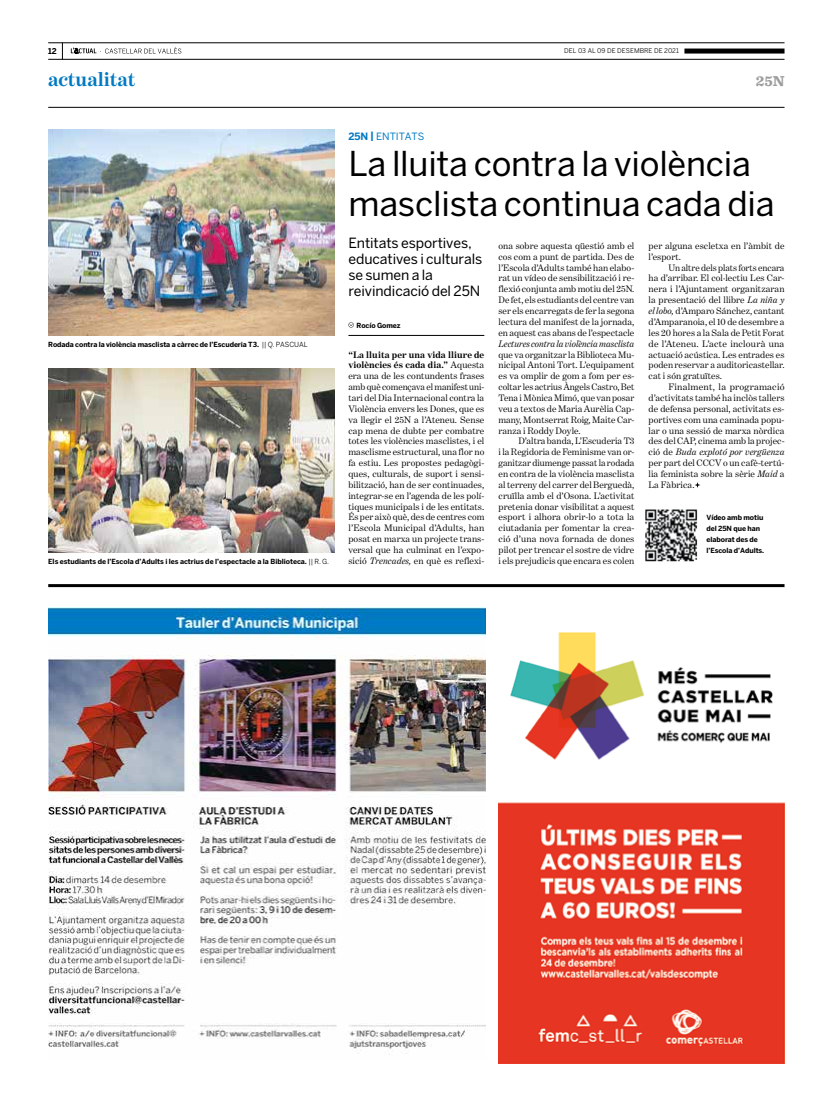
<style>
.page{position:relative;width:820px;height:1106px;background:#fff}
.page>*{position:absolute;margin:0;border:0;box-sizing:border-box;transform-origin:0 0}
.t1{font:34px/40px "Benton Sans";letter-spacing:-.005em;color:#000}
.t2{font:700 20px "Benton Modern One";letter-spacing:-.005em;color:#007ac2}
.t3{font:700 15px "Sentinel";color:#9d9d9c}
.t4{font:14px/16px "Benton Sans";letter-spacing:-.005em;color:#000}
.t5{font:10px "Benton Sans";letter-spacing:-.005em;color:#007ac2}
.t6{font:9.5px/10.9px "Benton Modern One";letter-spacing:.01em;color:#000;text-align:justify}
.t7{font:italic 9.5px "Benton Modern One";color:#000}
.t8{font:700 8px "Benton Sans";color:#000}
.t9{font:700 7px/10.9px "Benton Sans";letter-spacing:-.01em;color:#000}
.t10{font:6.5px "Benton Sans";letter-spacing:.005em;color:#000}
.s1{font-weight:700}
.s2{font-style:italic}
.s3{font-weight:400}
</style>
<div class="page">
<svg style="left:62px;top:44px;width:1px;height:15px"></svg>
<hr style="left:48px;top:107px;width:736px;height:1px;background:#000">
<hr style="left:48px;top:43px;width:736px;height:1px;background:#000">
<hr style="left:48px;top:59px;width:736px;height:1px;background:#000">
<div style="left:684px;top:49px;width:100px;height:5px;background:#000"></div>
<svg style="left:71px;top:47px;width:110px;height:7px"></svg>
<hr style="left:48px;top:584px;width:736px;height:3px;background:#000">
<img style="left:48px;top:129px;width:286px;height:206px">
<img style="left:48px;top:368px;width:286px;height:185px">
<img style="left:645px;top:509px;width:53px;height:53px">
<svg style="left:348px;top:322px;width:5px;height:5px"></svg>
<hr style="left:348px;top:335px;width:136px;height:1px;background:#000">
<svg style="left:695px;top:482px;width:5px;height:6px"></svg>
<img style="left:48px;top:607px;width:437px;height:448px">
<img style="left:498px;top:632px;width:286px;height:431px">
<p class="t8" style="left:48px;top:46px;width:10px">12</p>
<p class="t10" style="left:564px;top:47px;width:116px">DEL 03 AL 09 DE DESEMBRE DE 2021</p>
<h2 class="t2" style="left:48px;top:68px;width:89px">actualitat</h2>
<h3 class="t3" style="left:755px;top:69px;width:30px">25N</h3>
<p class="t5" style="left:348px;top:131px;width:77px"><span class="s1">25N |</span> ENTITATS</p>
<h1 class="t1" style="left:348px;top:143px;width:427px">La lluita contra la violència masclista continua cada dia</h1>
<h3 class="t4" style="left:348px;top:235px;width:135px">Entitats esportives, educatives i culturals se sumen a la reivindicació del 25N</h3>
<p class="t6" style="left:648px;top:240px;width:137px">per alguna escletxa en l’àmbit de l’esport.</p>
<p class="t6" style="left:648px;top:262px;width:137px;text-indent:20px">Un altre dels plats forts encara ha d’arribar. El col·lectiu Les Car&shy;nera i l’Ajuntament organitzaran la presentació del llibre <span class="s2">La niña y el lobo,</span> d’Amparo Sánchez, cantant d’Amparanoia, el 10 de desembre a les 20 hores a la Sala de Petit Forat de l’Ateneu. L’acte inclourà una actuació acústica. Les entrades es poden reservar a auditoricastellar. cat i són gratuïtes.</p>
<p class="t6" style="left:648px;top:381px;width:137px;text-indent:20px">Finalment, la programació d’activitats també ha inclòs tallers de defensa personal, activitats es&shy;portives com una caminada popu&shy;lar o una sessió de marxa nòrdica des del CAP, cinema amb la projec&shy;ció de <span class="s2">Buda explotó por vergüenza </span>per part del CCCV o un cafè-tertú&shy;lia feminista sobre la sèrie <span class="s2">Maid</span> a La Fàbrica.</p>
<p class="t6" style="left:498px;top:240px;width:137px">ona sobre aquesta qüestió amb el cos com a punt de partida. Des de l’Escola d’Adults també han elabo&shy;rat un vídeo de sensibilització i re&shy;flexió conjunta amb motiu del 25N.<br>De fet, els estudiants del centre van ser els encarregats de fer la segona lectura del manifest de la jornada, en aquest cas abans de l’espectacle</p>
<p class="t7" style="left:498px;top:338px;width:137px">Lectures contra la violència masclista</p>
<p class="t6" style="left:498px;top:349px;width:137px">que va organitzar la Biblioteca Mu&shy;nicipal Antoni Tort. L’equipament es va omplir de gom a fom per es&shy;coltar les actrius Àngels Castro, Bet Tena i Mònica Mimó, que van posar veu a textos de Maria Aurèlia Cap&shy;many, Montserrat Roig, Maite Car&shy;ranza i Roddy Doyle.</p>
<p class="t6" style="left:498px;top:436px;width:137px;text-indent:20px">D’altra banda, L’Escuderia T3 i la Regidoria de Feminisme van or&shy;ganitzar diumenge passat la rodada en contra de la violència masclista al terreny del carrer del Berguedà, cruïlla amb el d’Osona. L’activitat pretenia donar visibilitat a aquest esport i alhora obrir-lo a tota la ciutadania per fomentar la crea&shy;ció d’una nova fornada de dones pilot per trencar el sostre de vidre</p>
<p class="t9" style="left:356px;top:319px;width:46px">Rocío Gomez</p>
<p class="t9" style="left:48px;top:338px;width:261px">Rodada contra la violència masclista a càrrec de l’Escuderia T3. <span class="s3">|| Q. PASCUAL</span></p>
<p class="t6" style="left:348px;top:349px;width:137px"><span class="s1">“La lluita per una vida lliure de violències és cada dia.”</span> Aquesta era una de les contundents frases amb què començava el manifest uni&shy;tari del Dia Internacional contra la Violència envers les Dones, que es va llegir el 25N a l’Ateneu. Sense cap mena de dubte per combatre totes les violències masclistes, i el masclisme estructural, una flor no fa estiu. Les propostes pedagògi&shy;ques, culturals, de suport i sensi&shy;bilització, han de ser continuades, integrar-se en l’agenda de les polí&shy;tiques municipals i de les entitats.<br>És per això què, des de centres com l’Escola Municipal d’Adults, han posat en marxa un projecte trans&shy;versal que ha culminat en l’expo&shy;sició <span class="s2">Trencades,</span> en què es reflexi-</p>
<p class="t9" style="left:706px;top:512px;width:59px">Vídeo amb motiu del 25N que han elaborat des de l’Escola d’Adults.</p>
<p class="t9" style="left:48px;top:556px;width:282px">Els estudiants de l’Escola d’Adults i les actrius de l’espectacle a la Biblioteca. <span class="s3">|| R. G.</span></p>
<p class="t6" style="left:498px;top:555px;width:137px">i els prejudicis que encara es colen</p>
</div>
